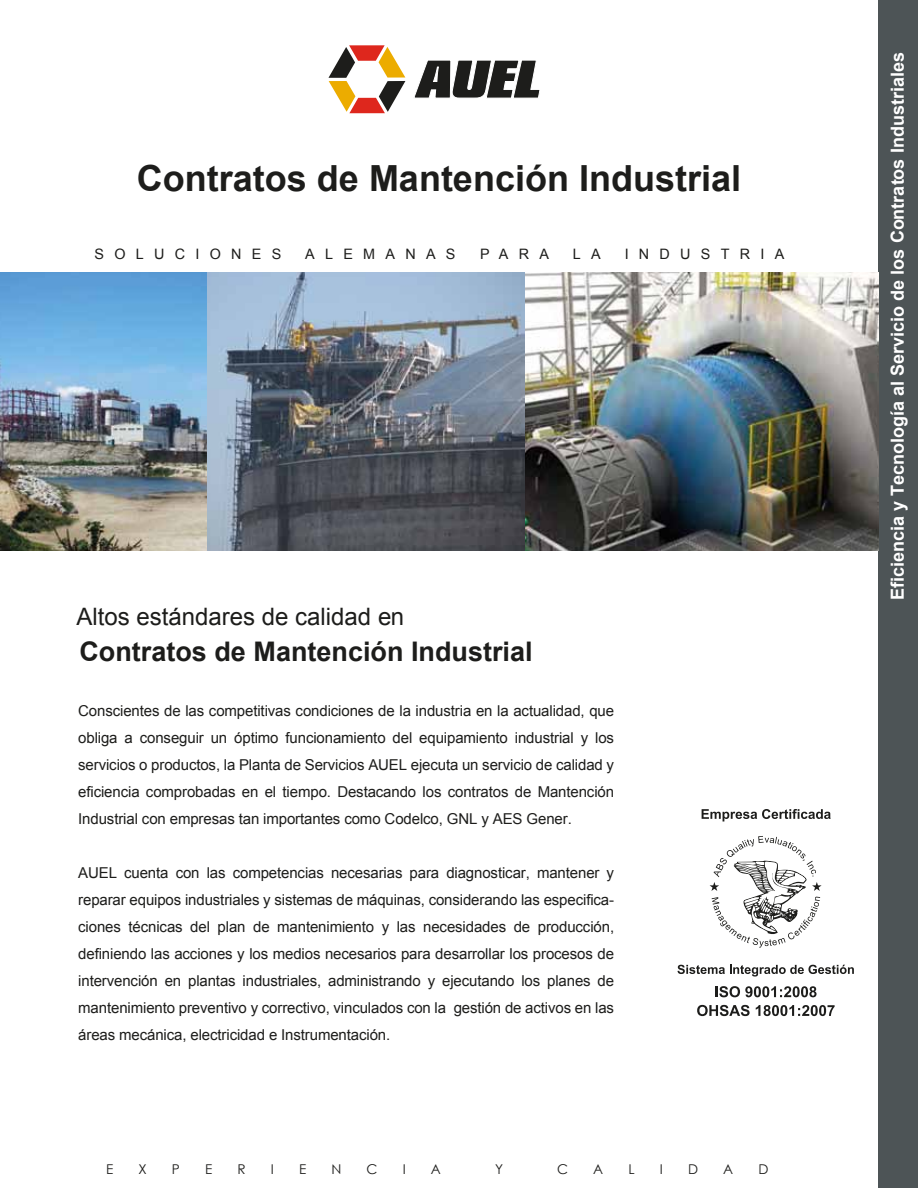
<style>
.page{position:relative;width:918px;height:1188px;background:#fff}
.page>*{position:absolute;margin:0;border:0;box-sizing:border-box;transform-origin:0 0}
.t1{font:700 36px "Arial";color:#1d1d1b}
.t2{font:700 27px "Arial";color:#1d1d1b}
.t3{font:24px "Arial";color:#1d1d1b}
.t4{font:700 18px "Arial";color:#fff}
.t5{font:15px/27px "Arial";letter-spacing:-.01em;color:#1d1d1b;text-align:justify}
.t6{font:14.4px "Arial";letter-spacing:.715em;color:#1d1d1b}
.t7{font:13.5px "Century Gothic";color:#1d1d1b}
</style>
<div class="page">
<div style="left:878px;top:0;width:40px;height:1188px;background:#4d5456"></div>
<img style="left:525px;top:272px;width:354px;height:278px">
<img style="left:0;top:272px;width:208px;height:278px">
<img style="left:208px;top:272px;width:317px;height:278px">
<svg style="left:702px;top:809px;width:129px;height:12px"></svg>
<svg style="left:710px;top:836px;width:112px;height:112px"></svg>
<svg style="left:716px;top:986px;width:101px;height:11px"></svg>
<svg style="left:678px;top:965px;width:176px;height:12px"></svg>
<svg style="left:697px;top:1005px;width:53px;height:11px"></svg>
<svg style="left:756px;top:1005px;width:79px;height:11px"></svg>
<svg style="left:414px;top:60px;width:126px;height:39px"></svg>
<svg style="left:328px;top:45px;width:77px;height:68px"></svg>
<h1 class="t1" style="left:137px;top:154px;width:606px">Contratos de Mantención Industrial</h1>
<p class="t6" style="left:95px;top:244px;width:188px">SOLUCIONES</p>
<p class="t6" style="left:305px;top:244px;width:152px">ALEMANAS</p>
<p class="t6" style="left:480px;top:244px;width:71px">PARA</p>
<p class="t6" style="left:573px;top:244px;width:29px">L A</p>
<p class="t6" style="left:625px;top:244px;width:161px">INDUSTRIA</p>
<h3 class="t3" style="left:76px;top:601px;width:329px">Altos estándares de calidad en</h3>
<h2 class="t2" style="left:80px;top:634px;width:455px">Contratos de Mantención Industrial</h2>
<p class="t5" style="left:78px;top:697px;width:537px">Conscientes de las competitivas condiciones de la industria en la actualidad, que obliga a conseguir un óptimo funcionamiento del equipamiento industrial y los servicios o productos, la Planta de Servicios AUEL ejecuta un servicio de calidad y eficiencia comprobadas en el tiempo. Destacando los contratos de Mantención Industrial con empresas tan importantes como Codelco, GNL y AES Gener.</p>
<p class="t5" style="left:78px;top:859px;width:537px">AUEL cuenta con las competencias necesarias para diagnosticar, mantener y reparar equipos industriales y sistemas de máquinas, considerando las especifica&shy;ciones técnicas del plan de mantenimiento y las necesidades de producción, definiendo las acciones y los medios necesarios para desarrollar los procesos de intervención en plantas industriales, administrando y ejecutando los planes de mantenimiento preventivo y correctivo, vinculados con la gestión de activos en las áreas mecánica, electricidad e Instrumentación.</p>
<p class="t7" style="left:106px;top:1160px;width:9px">E</p>
<p class="t7" style="left:138px;top:1160px;width:10px">X</p>
<p class="t7" style="left:172px;top:1160px;width:9px">P</p>
<p class="t7" style="left:205px;top:1160px;width:9px">E</p>
<p class="t7" style="left:237px;top:1160px;width:10px">R</p>
<p class="t7" style="left:271px;top:1160px;width:5px">I</p>
<p class="t7" style="left:299px;top:1160px;width:9px">E</p>
<p class="t7" style="left:331px;top:1160px;width:11px">N</p>
<p class="t7" style="left:367px;top:1160px;width:12px">C</p>
<p class="t7" style="left:403px;top:1160px;width:5px">I</p>
<p class="t7" style="left:431px;top:1160px;width:11px">A</p>
<p class="t7" style="left:495px;top:1160px;width:9px">Y</p>
<p class="t7" style="left:557px;top:1160px;width:12px">C</p>
<p class="t7" style="left:593px;top:1160px;width:11px">A</p>
<p class="t7" style="left:628px;top:1160px;width:8px">L</p>
<p class="t7" style="left:660px;top:1160px;width:5px">I</p>
<p class="t7" style="left:688px;top:1160px;width:12px">D</p>
<p class="t7" style="left:723px;top:1160px;width:11px">A</p>
<p class="t7" style="left:758px;top:1160px;width:12px">D</p>
<p class="t4" style="left:886px;top:600px;width:549px;rotate:-90deg">Eficiencia y Tecnología al Servicio de los Contratos Industriales</p>
</div>
